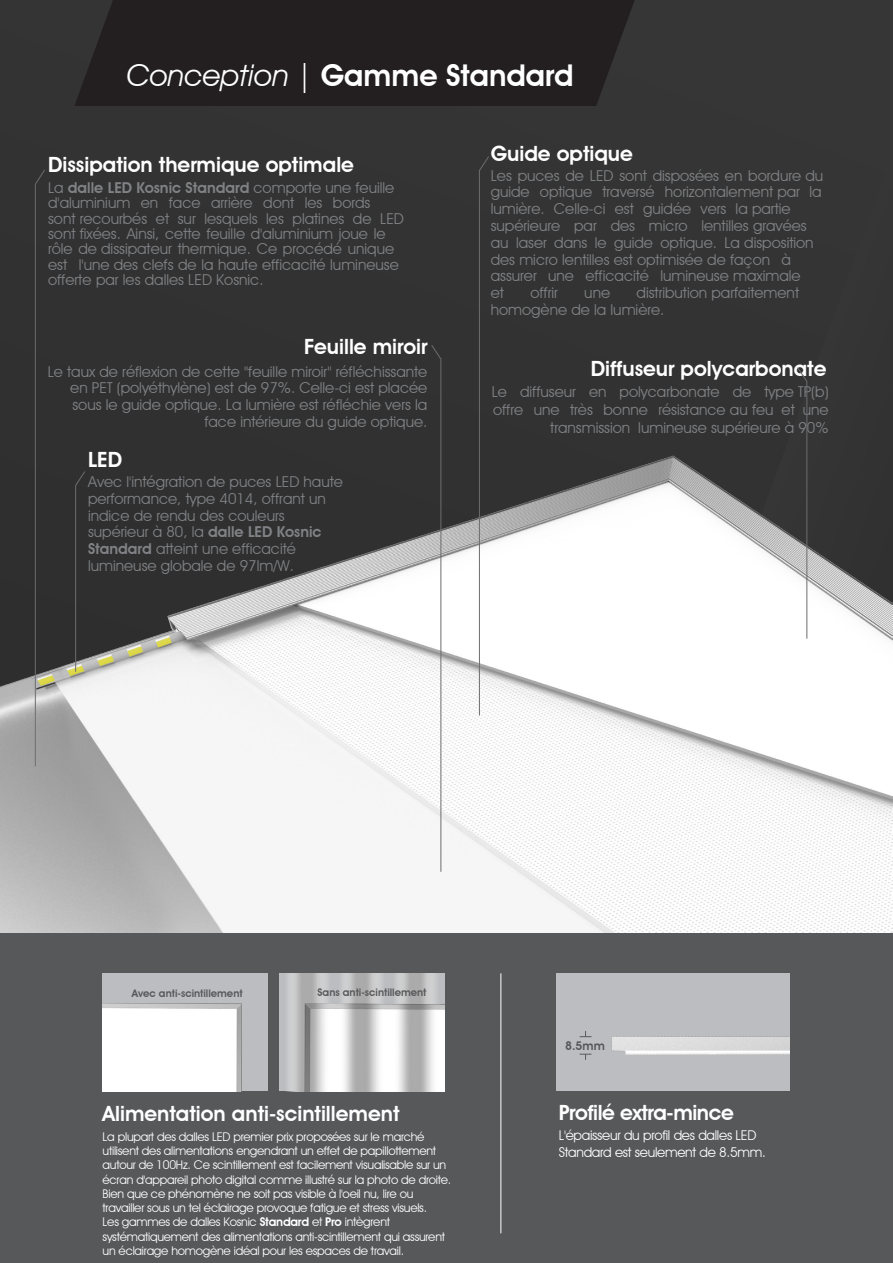
<style>
.page{position:relative;width:893px;height:1263px;background:#333}
.page>*{position:absolute;margin:0;border:0;box-sizing:border-box;transform-origin:0 0}
.t1{font:600 30px "Avant Garde IT Cby BT";color:#fff}
.t2{font:600 21px "Avant Garde IT Cby BT";color:#fff}
.t3{font:600 21px "Avant Garde IT Cby BT";letter-spacing:-.02em;color:#fff}
.t4{font:15px/16.8px "Avant Garde IT Cby BT";color:#808285}
.t5{font:13.5px/16.8px "Avant Garde IT Cby BT";letter-spacing:-.02em;color:#fff}
.t6{font:12px/14.2px "Avant Garde IT Cby BT";letter-spacing:-.02em;color:#fff}
.t7{font:600 12px "Avant Garde IT Cby BT";color:#57585a}
.t8{font:600 10.5px "Avant Garde IT Cby BT";color:#57585a}
.s1{font-weight:400;font-style:italic}
.s2{font-weight:600}
</style>
<div class="page">
<div style="left:0;top:932px;width:893px;height:331px;background:#57585a"></div>
<div style="left:75px;top:0;width:559px;height:106px;background:#231f20"></div>
<img style="left:0;top:455px;width:893px;height:477px">
<div style="left:556px;top:973px;width:234px;height:118px;background:#bcbdc0"></div>
<img style="left:611px;top:1036px;width:179px;height:19px">
<svg style="left:580px;top:1054px;width:11px;height:6px"></svg>
<svg style="left:580px;top:1031px;width:11px;height:6px"></svg>
<hr style="left:500px;top:973px;width:1px;height:260px;background:#fff">
<div style="left:102px;top:973px;width:166px;height:118px;background:#bcbdc0"></div>
<img style="left:102px;top:1003px;width:140px;height:88px">
<img style="left:279px;top:973px;width:166px;height:118px">
<svg style="left:35px;top:170px;width:11px;height:597px"></svg>
<svg style="left:75px;top:470px;width:11px;height:202px"></svg>
<svg style="left:797px;top:367px;width:11px;height:272px"></svg>
<svg style="left:479px;top:156px;width:11px;height:560px"></svg>
<svg style="left:431px;top:345px;width:11px;height:527px"></svg>
<p class="t1" style="left:127px;top:57px;width:448px"><span class="s1">Conception |</span> Gamme Standard</p>
<p class="t2" style="left:48px;top:152px;width:307px">Dissipation thermique optimale</p>
<p class="t4" style="left:48px;top:179px;width:357px;line-height:15.5px">La <span class="s2">dalle LED Kosnic Standard</span> comporte une feuille d'aluminium en face arrière dont les bords<br>sont recourbés et sur lesquels les platines de LED sont fixées. Ainsi, cette feuille d'aluminium joue le rôle de dissipateur thermique. Ce procédé unique est l'une des clefs de la haute efficacité lumineuse offerte par les dalles LED Kosnic.</p>
<p class="t2" style="left:304px;top:334px;width:125px">Feuille miroir</p>
<p class="t4" style="left:48px;top:363px;width:381px;text-align:right">Le taux de réflexion de cette "feuille miroir" réfléchissante en PET (polyéthylène) est de 97%. Celle-ci est placée sous le guide optique. La lumière est réfléchie vers la face intérieure du guide optique.</p>
<p class="t2" style="left:88px;top:447px;width:36px">LED</p>
<p class="t4" style="left:88px;top:473px;width:256px">Avec l'intégration de puces LED haute performance, type 4014, offrant un indice de rendu des couleurs supérieur à 80, la <span class="s2">dalle LED Kosnic Standard</span> atteint une efficacité lumineuse globale de 97lm/W.</p>
<p class="t2" style="left:491px;top:141px;width:144px">Guide optique</p>
<p class="t4" style="left:491px;top:167px;width:334px">Les puces de LED sont disposées en bordure du guide optique traversé horizontalement par la lumière. Celle-ci est guidée vers la partie supérieure par des micro lentilles gravées au laser dans le guide optique. La disposition des micro lentilles est optimisée de façon à assurer une efficacité lumineuse maximale<br>et</p>
<p class="t4" style="left:491px;top:284px;width:310px;text-indent:146px">distribution parfaitement homogène de la lumière.</p>
<p class="t4" style="left:530px;top:284px;width:29px">offrir</p>
<p class="t4" style="left:584px;top:284px;width:27px">une</p>
<p class="t2" style="left:591px;top:356px;width:237px">Diffuseur polycarbonate</p>
<p class="t4" style="left:492px;top:382px;width:338px;line-height:18.3px;text-align:right">Le diffuseur en polycarbonate de type TP(b) offre une très bonne résistance au feu et une transmission lumineuse supérieure à 90%</p>
<p class="t8" style="left:132px;top:987px;width:112px">Avec anti-scintillement</p>
<p class="t8" style="left:318px;top:986px;width:110px">Sans anti-scintillement</p>
<p class="t2" style="left:103px;top:1101px;width:298px">Alimentation anti-scintillement</p>
<p class="t6" style="left:103px;top:1129px;width:350px">La plupart des dalles LED premier prix proposées sur le marché utilisent des alimentations engendrant un effet de papillottement autour de 100Hz. Ce scintillement est facilement visualisable sur un écran d'appareil photo digital comme illustré sur la photo de droite.<br>Bien que ce phénomène ne soit pas visible à l'oeil nu, lire ou travailler sous un tel éclairage provoque fatigue et stress visuels.<br>Les gammes de dalles Kosnic <span class="s2">Standard</span> et <span class="s2">Pro</span> intègrent systématiquement des alimentations anti-scintillement qui assurent un éclairage homogène idéal pour les espaces de travail.</p>
<p class="t7" style="left:565px;top:1038px;width:41px">8.5mm</p>
<p class="t3" style="left:559px;top:1099px;width:177px">Profilé extra-mince</p>
<p class="t5" style="left:559px;top:1126px;width:209px">L'épaisseur du profil des dalles LED<br>Standard est seulement de 8.5mm.</p>
</div>
